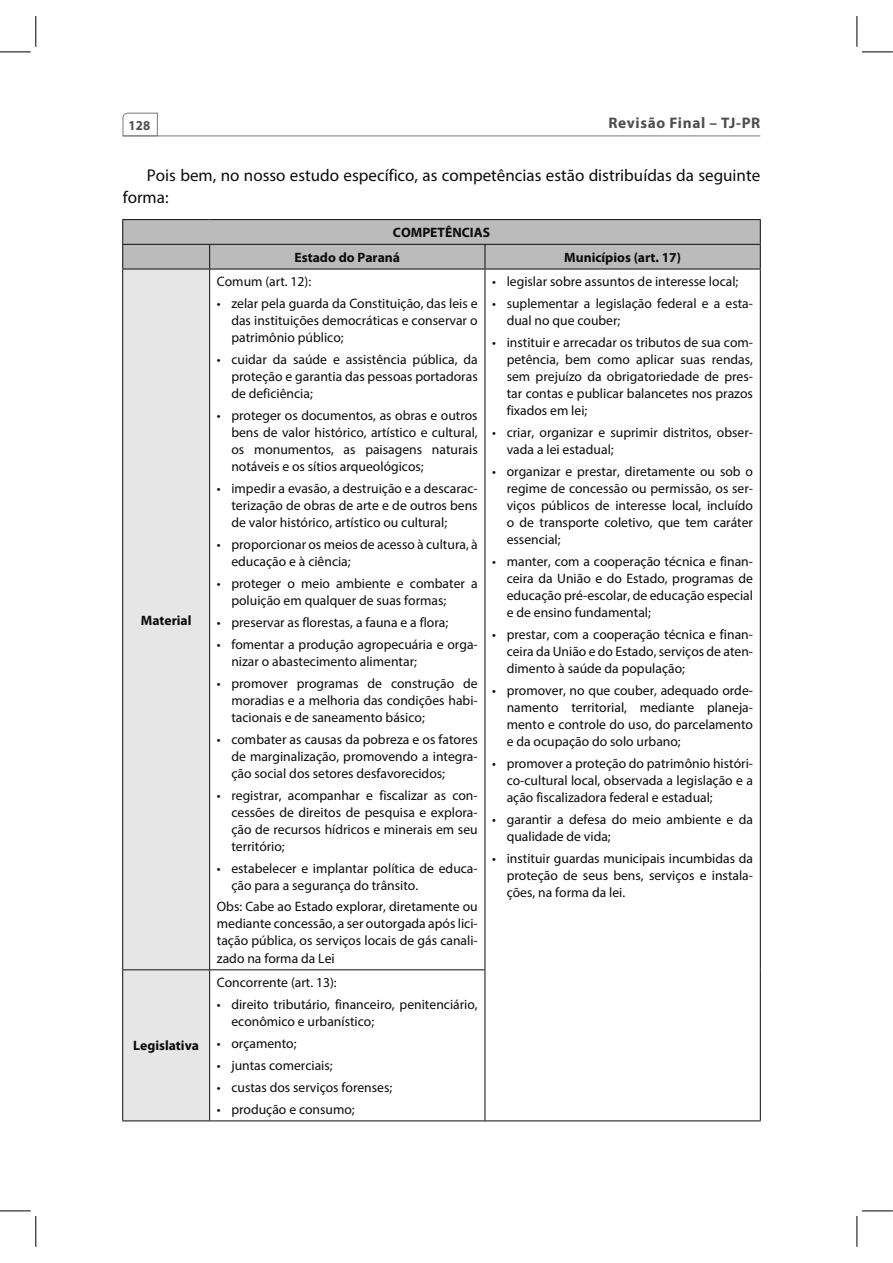
<style>
.page{position:relative;width:893px;height:1263px;background:#fff}
.page>*{position:absolute;margin:0;border:0;box-sizing:border-box;transform-origin:0 0}
.t1{font:17.1px/22.2px "Myriad Pro";color:#0b0b0b}
.t2{font:700 15.3px "Myriad Pro";letter-spacing:.04em;color:#4f4f4f}
.t3{font:13.65px/17.1px "Myriad Pro";color:#0b0b0b;text-align:justify}
.t4{font:700 13.65px/24.8px "Myriad Pro";color:#0b0b0b}
.t5{font:700 13.65px "Myriad Pro";color:#4f4f4f;scale:.95 1}
</style>
<div class="page">
<hr style="left:123px;top:136px;width:637px;height:1px;background:#7b7b7b">
<svg style="left:122px;top:113px;width:36px;height:23px"></svg>
<div style="left:123px;top:270px;width:86px;height:850px;background:#e6e6e6"></div>
<hr style="left:122px;top:969px;width:363px;height:1px;background:#0b0b0b">
<hr style="left:210px;top:1120px;width:275px;height:1px;background:#0b0b0b">
<hr style="left:122px;top:269px;width:1px;height:700px;background:#0b0b0b">
<hr style="left:209px;top:269px;width:1px;height:700px;background:#0b0b0b">
<hr style="left:122px;top:970px;width:1px;height:150px;background:#0b0b0b">
<hr style="left:209px;top:970px;width:1px;height:150px;background:#0b0b0b">
<hr style="left:122px;top:1120px;width:88px;height:1px;background:#0b0b0b">
<hr style="left:122px;top:219px;width:88px;height:1px;background:#0b0b0b">
<hr style="left:210px;top:219px;width:551px;height:1px;background:#0b0b0b">
<svg style="left:122px;top:220px;width:639px;height:49px;background:#b4b4b4"></svg>
<hr style="left:122px;top:269px;width:639px;height:1px;background:#0b0b0b">
<hr style="left:484px;top:269px;width:1px;height:700px;background:#0b0b0b">
<hr style="left:760px;top:269px;width:1px;height:701px;background:#0b0b0b">
<hr style="left:484px;top:970px;width:1px;height:150px;background:#0b0b0b">
<hr style="left:760px;top:970px;width:1px;height:150px;background:#0b0b0b">
<hr style="left:485px;top:1120px;width:276px;height:1px;background:#0b0b0b">
<hr style="left:0;top:52px;width:31px;height:1px;background:#000">
<hr style="left:862px;top:52px;width:31px;height:1px;background:#000">
<hr style="left:0;top:1211px;width:31px;height:1px;background:#000">
<hr style="left:862px;top:1211px;width:31px;height:1px;background:#000">
<hr style="left:36px;top:16px;width:1px;height:31px;background:#000">
<hr style="left:36px;top:1216px;width:1px;height:31px;background:#000">
<hr style="left:856px;top:16px;width:1px;height:31px;background:#000">
<hr style="left:856px;top:1216px;width:1px;height:31px;background:#000">
<p class="t2" style="left:608px;top:117px;width:153px">Revisão Final – TJ-PR</p>
<p class="t5" style="left:129px;top:120px;width:24px">128</p>
<p class="t1" style="left:123px;top:165px;width:639px;text-indent:24px">Pois bem, no nosso estudo específico, as competências estão distribuídas da seguinte forma:</p>
<p class="t4" style="left:294px;top:221px;width:197px;text-indent:98px">COMPETÊNCIAS<br>Estado do Paraná</p>
<p class="t4" style="left:564px;top:246px;width:118px">Municípios (art. 17)</p>
<p class="t4" style="left:141px;top:609px;width:52px">Material</p>
<p class="t4" style="left:133px;top:1034px;width:67px">Legislativa</p>
<p class="t3" style="left:217px;top:274px;width:96px">Comum (art. 12):</p>
<p class="t3" style="left:231px;top:296px;width:248px;text-indent:-14px">• zelar pela guarda da Constituição, das leis e das instituições democráticas e conservar o patrimônio público;</p>
<p class="t3" style="left:231px;top:352px;width:248px;text-indent:-14px">• cuidar da saúde e assistência pública, da proteção e garantia das pessoas portadoras de deficiência;</p>
<p class="t3" style="left:231px;top:408px;width:248px;text-indent:-14px">• proteger os documentos, as obras e outros bens de valor histórico, artístico e cultural, os monumentos, as paisagens naturais notáveis e os sítios arqueológicos;</p>
<p class="t3" style="left:231px;top:481px;width:248px;text-indent:-14px">• impedir a evasão, a destruição e a descarac&shy;terização de obras de arte e de outros bens de valor histórico, artístico ou cultural;</p>
<p class="t3" style="left:231px;top:537px;width:248px;text-indent:-14px">• proporcionar os meios de acesso à cultura, à educação e à ciência;</p>
<p class="t3" style="left:231px;top:576px;width:248px;text-indent:-14px">• proteger o meio ambiente e combater a poluição em qualquer de suas formas;</p>
<p class="t3" style="left:217px;top:615px;width:233px">• preservar as florestas, a fauna e a flora;</p>
<p class="t3" style="left:231px;top:637px;width:248px;text-indent:-14px">• fomentar a produção agropecuária e orga&shy;nizar o abastecimento alimentar;</p>
<p class="t3" style="left:231px;top:675px;width:248px;text-indent:-14px">• promover programas de construção de moradias e a melhoria das condições habi&shy;tacionais e de saneamento básico;</p>
<p class="t3" style="left:231px;top:731px;width:248px;text-indent:-14px">• combater as causas da pobreza e os fatores de marginalização, promovendo a integra&shy;ção social dos setores desfavorecidos;</p>
<p class="t3" style="left:231px;top:787px;width:248px;text-indent:-14px">• registrar, acompanhar e fiscalizar as con&shy;cessões de direitos de pesquisa e explora&shy;ção de recursos hídricos e minerais em seu território;</p>
<p class="t3" style="left:231px;top:860px;width:248px;text-indent:-14px">• estabelecer e implantar política de educa&shy;ção para a segurança do trânsito.</p>
<p class="t3" style="left:217px;top:899px;width:262px">Obs: Cabe ao Estado explorar, diretamente ou mediante concessão, a ser outorgada após lici&shy;tação pública, os serviços locais de gás canali&shy;zado na forma da Lei</p>
<p class="t3" style="left:217px;top:975px;width:121px">Concorrente (art. 13):</p>
<p class="t3" style="left:231px;top:997px;width:248px;text-indent:-14px">• direito tributário, financeiro, penitenciário, econômico e urbanístico;</p>
<p class="t3" style="left:217px;top:1036px;width:81px">• orçamento;</p>
<p class="t3" style="left:217px;top:1058px;width:117px">• juntas comerciais;</p>
<p class="t3" style="left:217px;top:1079px;width:177px">• custas dos serviços forenses;</p>
<p class="t3" style="left:217px;top:1101px;width:139px">• produção e consumo;</p>
<p class="t3" style="left:492px;top:274px;width:248px">• legislar sobre assuntos de interesse local;</p>
<p class="t3" style="left:507px;top:296px;width:248px;text-indent:-14px">• suplementar a legislação federal e a esta&shy;dual no que couber;</p>
<p class="t3" style="left:507px;top:335px;width:248px;text-indent:-14px">• instituir e arrecadar os tributos de sua com&shy;petência, bem como aplicar suas rendas, sem prejuízo da obrigatoriedade de pres&shy;tar contas e publicar balancetes nos prazos fixados em lei;</p>
<p class="t3" style="left:507px;top:425px;width:248px;text-indent:-14px">• criar, organizar e suprimir distritos, obser&shy;vada a lei estadual;</p>
<p class="t3" style="left:507px;top:464px;width:248px;text-indent:-14px">• organizar e prestar, diretamente ou sob o regime de concessão ou permissão, os ser&shy;viços públicos de interesse local, incluído o de transporte coletivo, que tem caráter essencial;</p>
<p class="t3" style="left:507px;top:554px;width:248px;text-indent:-14px">• manter, com a cooperação técnica e finan&shy;ceira da União e do Estado, programas de educação pré-escolar, de educação especial e de ensino fundamental;</p>
<p class="t3" style="left:507px;top:627px;width:248px;text-indent:-14px">• prestar, com a cooperação técnica e finan&shy;ceira da União e do Estado, serviços de aten&shy;dimento à saúde da população;</p>
<p class="t3" style="left:507px;top:683px;width:248px;text-indent:-14px">• promover, no que couber, adequado orde&shy;namento territorial, mediante planeja&shy;mento e controle do uso, do parcelamento e da ocupação do solo urbano;</p>
<p class="t3" style="left:507px;top:756px;width:248px;text-indent:-14px">• promover a proteção do patrimônio históri&shy;co-cultural local, observada a legislação e a ação fiscalizadora federal e estadual;</p>
<p class="t3" style="left:507px;top:812px;width:248px;text-indent:-14px">• garantir a defesa do meio ambiente e da qualidade de vida;</p>
<p class="t3" style="left:507px;top:851px;width:248px;text-indent:-14px">• instituir guardas municipais incumbidas da proteção de seus bens, serviços e instala&shy;ções, na forma da lei.</p>
</div>
